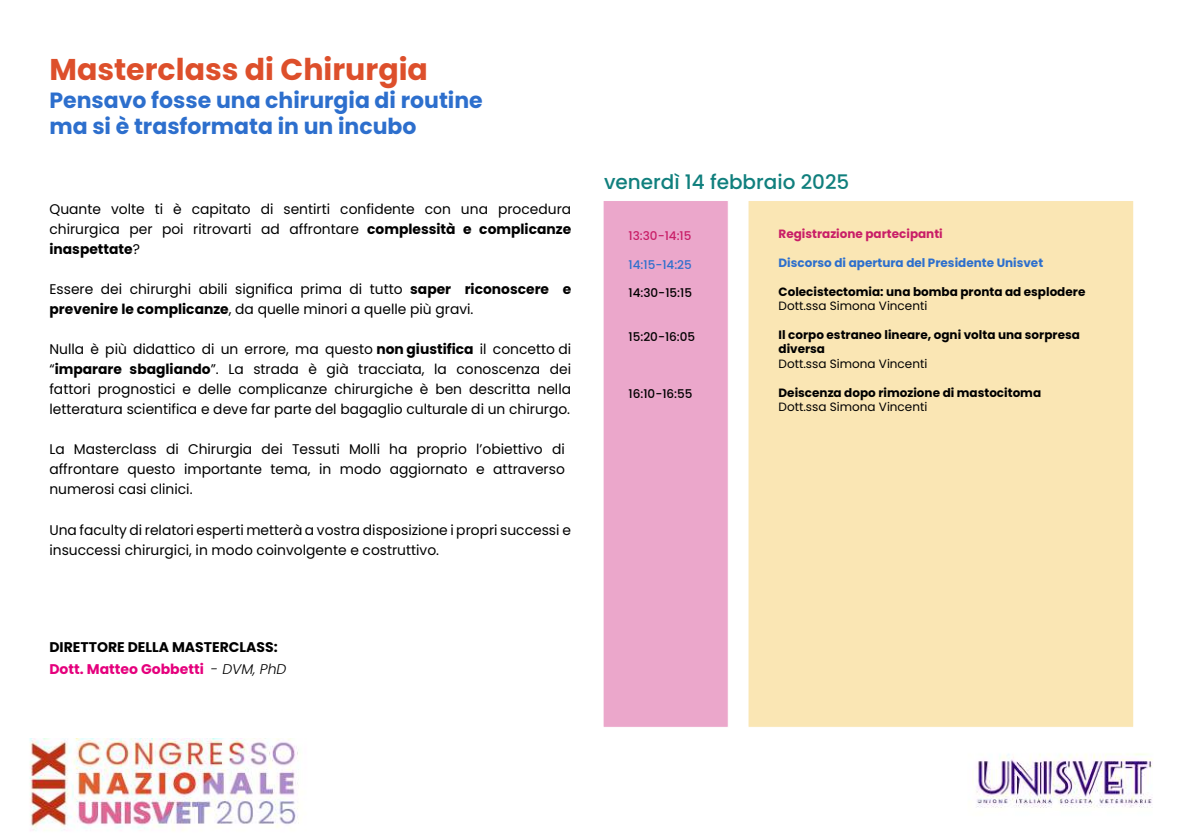
<style>
.page{position:relative;width:1191px;height:840px;background:#fff}
.page>*{position:absolute;margin:0;border:0;box-sizing:border-box;transform-origin:0 0}
.t1{font:700 30px "Poppins";color:#dd4f2b}
.t2{font:700 22px/26.4px "Poppins";color:#2d6fcd}
.t3{font:500 20px "Poppins";color:#107f7d}
.t4{font:14px/20px "Poppins";color:#000;text-align:justify}
.t5{font:700 14px/22px "Poppins";color:#000}
.t6{font:700 12px/14.4px "Poppins";color:#000}
.t7{font:12px "Poppins";color:#000}
.t8{font:700 12px "Poppins";color:#2d6fcd}
.t9{font:500 12px "Poppins";color:#000}
.t10{font:700 12px "Poppins";color:#c91e67}
.t11{font:500 12px "Poppins";color:#c91e67}
.t12{font:500 12px "Poppins";color:#2d6fcd}
.s1{font-weight:700}
.s2{color:#e5007d}
.s3{font-weight:300;font-style:italic}
</style>
<div class="page">
<img style="left:29px;top:738px;width:1124px;height:93px">
<div style="left:602px;top:200px;width:127px;height:527px;background:#eba7cb;border:1px solid #fff"></div>
<div style="left:747px;top:200px;width:387px;height:527px;background:#fae6b4;border:1px solid #fff"></div>
<h1 class="t1" style="left:49px;top:52px;width:380px">Masterclass di Chirurgia</h1>
<h2 class="t2" style="left:49px;top:87px;width:435px">Pensavo fosse una chirurgia di routine ma si è trasformata in un incubo</h2>
<p class="t4" style="left:49px;top:199px;width:523px">Quante volte ti è capitato di sentirti confidente con una procedura chirurgica per poi ritrovarti ad affrontare <span class="s1">complessità e complicanze inaspettate</span>?</p>
<p class="t4" style="left:49px;top:279px;width:523px">Essere dei chirurghi abili significa prima di tutto <span class="s1">saper riconoscere e prevenire le complicanze</span>, da quelle minori a quelle più gravi.</p>
<p class="t4" style="left:49px;top:339px;width:523px">Nulla è più didattico di un errore, ma questo <span class="s1">non giustifica</span> il concetto di “<span class="s1">imparare sbagliando</span>”. La strada è già tracciata, la conoscenza dei fattori prognostici e delle complicanze chirurgiche è ben descritta nella letteratura scientifica e deve far parte del bagaglio culturale di un chirurgo.</p>
<p class="t4" style="left:49px;top:439px;width:517px">La Masterclass di Chirurgia dei Tessuti Molli ha proprio l’obiettivo di affrontare questo importante tema, in modo aggiornato e attraverso numerosi casi clinici.</p>
<p class="t4" style="left:49px;top:519px;width:523px">Una faculty di relatori esperti metterà a vostra disposizione i propri successi e insuccessi chirurgici, in modo coinvolgente e costruttivo.</p>
<h3 class="t3" style="left:604px;top:170px;width:247px">venerdì 14 febbraio 2025</h3>
<p class="t11" style="left:628px;top:228px;width:64px">13:30-14:15</p>
<p class="t12" style="left:628px;top:257px;width:65px">14:15-14:25</p>
<p class="t9" style="left:628px;top:286px;width:65px">14:30-15:15</p>
<p class="t9" style="left:628px;top:329px;width:68px">15:20-16:05</p>
<p class="t9" style="left:628px;top:387px;width:65px">16:10-16:55</p>
<p class="t10" style="left:778px;top:227px;width:166px">Registrazione partecipanti</p>
<p class="t8" style="left:778px;top:255px;width:266px">Discorso di apertura del Presidente Unisvet</p>
<p class="t6" style="left:778px;top:284px;width:308px">Colecistectomia: una bomba pronta ad esplodere</p>
<p class="t7" style="left:778px;top:299px;width:150px">Dott.ssa Simona Vincenti</p>
<p class="t6" style="left:778px;top:327px;width:303px">Il corpo estraneo lineare, ogni volta una sorpresa diversa</p>
<p class="t7" style="left:778px;top:356px;width:150px">Dott.ssa Simona Vincenti</p>
<p class="t6" style="left:778px;top:385px;width:264px">Deiscenza dopo rimozione di mastocitoma</p>
<p class="t7" style="left:778px;top:399px;width:150px">Dott.ssa Simona Vincenti</p>
<p class="t5" style="left:49px;top:636px;width:238px">DIRETTORE DELLA MASTERCLASS:<br><span class="s2">Dott. Matteo Gobbetti</span> <span class="s3">- DVM, PhD</span></p>
</div>
